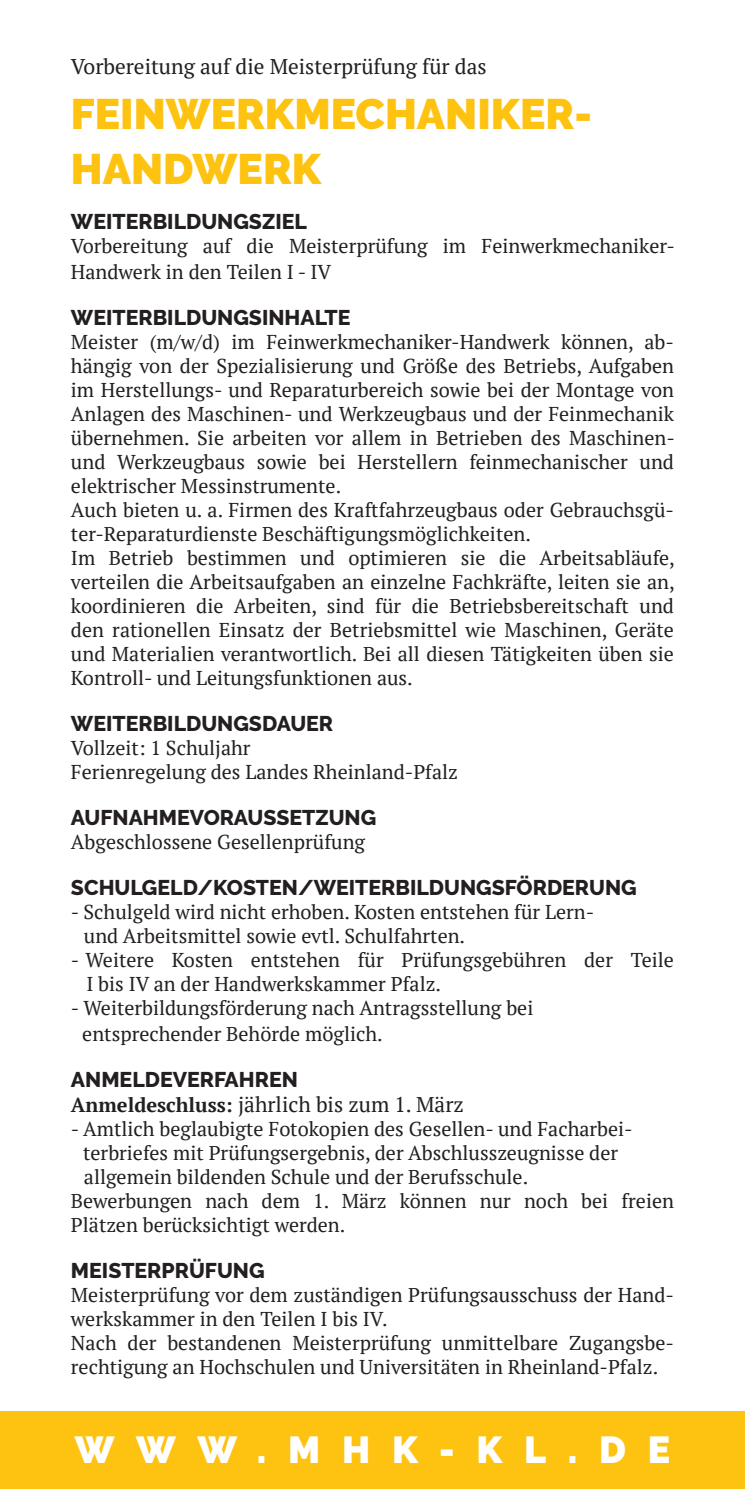
<style>
.page{position:relative;width:745px;height:1489px;background:#fff}
.page>*{position:absolute;margin:0;border:0;box-sizing:border-box;transform-origin:0 0}
.t1{font:900 42.5px "Raleway";color:#fec210}
.t2{font:900 37.5px "Raleway";letter-spacing:.58em;color:#fff}
.t3{font:800 21.25px "Raleway";color:#231f20}
.t4{font:21.25px "PT Serif";color:#231f20}
.t5{font:20px/24px "PT Serif";color:#231f20}
.s1{font-weight:700;font-size:20px}
</style>
<div class="page">
<div style="left:0;top:1410px;width:744px;height:78px;background:#fec210"></div>
<p class="t4" style="left:71px;top:52px;width:417px">Vorbereitung auf die Meisterprüfung für das</p>
<p class="t1" style="left:71px;top:89px;width:522px">FEINWERKMECHANIKER-</p>
<p class="t1" style="left:71px;top:144px;width:251px">HANDWERK</p>
<p class="t3" style="left:71px;top:210px;width:237px">WEITERBILDUNGSZIEL</p>
<p class="t5" style="left:71px;top:233px;width:605px;line-height:25.5px">Vorbereitung auf die Meisterprüfung im Feinwerkmechaniker-<br>Handwerk in den Teilen I - IV</p>
<p class="t3" style="left:71px;top:305px;width:281px">WEITERBILDUNGSINHALTE</p>
<p class="t5" style="left:71px;top:329px;width:605px;text-align:justify">Meister (m/w/d) im Feinwerkmechaniker-Handwerk können, ab&shy;hängig von der Spezialisierung und Größe des Betriebs, Aufgaben im Herstellungs- und Reparaturbereich sowie bei der Montage von Anlagen des Maschinen- und Werkzeugbaus und der Feinmechanik übernehmen. Sie arbeiten vor allem in Betrieben des Maschinen&shy;und Werkzeugbaus sowie bei Herstellern feinmechanischer und elektrischer Messinstrumente.</p>
<p class="t5" style="left:71px;top:497px;width:604px">Auch bieten u. a. Firmen des Kraftfahrzeugbaus oder Gebrauchsgü&shy;ter-Reparaturdienste Beschäftigungsmöglichkeiten.</p>
<p class="t5" style="left:71px;top:545px;width:605px;text-align:justify">Im Betrieb bestimmen und optimieren sie die Arbeitsabläufe, verteilen die Arbeitsaufgaben an einzelne Fachkräfte, leiten sie an, koordinieren die Arbeiten, sind für die Betriebsbereitschaft und den rationellen Einsatz der Betriebsmittel wie Maschinen, Geräte und Materialien verantwortlich. Bei all diesen Tätigkeiten üben sie Kontroll- und Leitungsfunktionen aus.</p>
<p class="t3" style="left:71px;top:711px;width:263px">WEITERBILDUNGSDAUER</p>
<p class="t5" style="left:71px;top:735px;width:181px">Vollzeit: 1 Schuljahr</p>
<p class="t5" style="left:71px;top:759px;width:388px">Ferienregelung des Landes Rheinland-Pfalz</p>
<p class="t3" style="left:71px;top:805px;width:307px">AUFNAHMEVORAUSSETZUNG</p>
<p class="t5" style="left:71px;top:829px;width:295px">Abgeschlossene Gesellenprüfung</p>
<p class="t3" style="left:71px;top:875px;width:567px">SCHULGELD/KOSTEN/WEITERBILDUNGSFÖRDERUNG</p>
<p class="t5" style="left:71px;top:899px;width:524px">- Schulgeld wird nicht erhoben. Kosten entstehen für Lern-</p>
<p class="t5" style="left:84px;top:923px;width:382px">und Arbeitsmittel sowie evtl. Schulfahrten.</p>
<p class="t5" style="left:86px;top:947px;width:588px;text-indent:-15px">- Weitere Kosten entstehen für Prüfungsgebühren der Teile<br>I bis IV an der Handwerkskammer Pfalz.</p>
<p class="t5" style="left:71px;top:995px;width:463px">- Weiterbildungsförderung nach Antragsstellung bei</p>
<p class="t5" style="left:82px;top:1021px;width:302px">entsprechender Behörde möglich.</p>
<p class="t3" style="left:71px;top:1067px;width:228px">ANMELDEVERFAHREN</p>
<p class="t4" style="left:71px;top:1090px;width:394px"><span class="s1">Anmeldeschluss:</span> jährlich bis zum 1. März</p>
<p class="t5" style="left:71px;top:1116px;width:563px">- Amtlich beglaubigte Fotokopien des Gesellen- und Facharbei-</p>
<p class="t5" style="left:83px;top:1140px;width:536px">terbriefes mit Prüfungsergebnis, der Abschlusszeugnisse der</p>
<p class="t5" style="left:84px;top:1164px;width:445px">allgemein bildenden Schule und der Berufsschule.</p>
<p class="t5" style="left:71px;top:1188px;width:604px">Bewerbungen nach dem 1. März können nur noch bei freien<br>Plätzen berücksichtigt werden.</p>
<p class="t3" style="left:71px;top:1258px;width:195px">MEISTERPRÜFUNG</p>
<p class="t5" style="left:71px;top:1282px;width:604px">Meisterprüfung vor dem zuständigen Prüfungsausschuss der Hand&shy;werkskammer in den Teilen I bis IV.</p>
<p class="t5" style="left:71px;top:1330px;width:604px">Nach der bestandenen Meisterprüfung unmittelbare Zugangsbe&shy;rechtigung an Hochschulen und Universitäten in Rheinland-Pfalz.</p>
<p class="t2" style="left:75px;top:1428px;width:596px">WWW.MHK-KL.DE</p>
</div>
